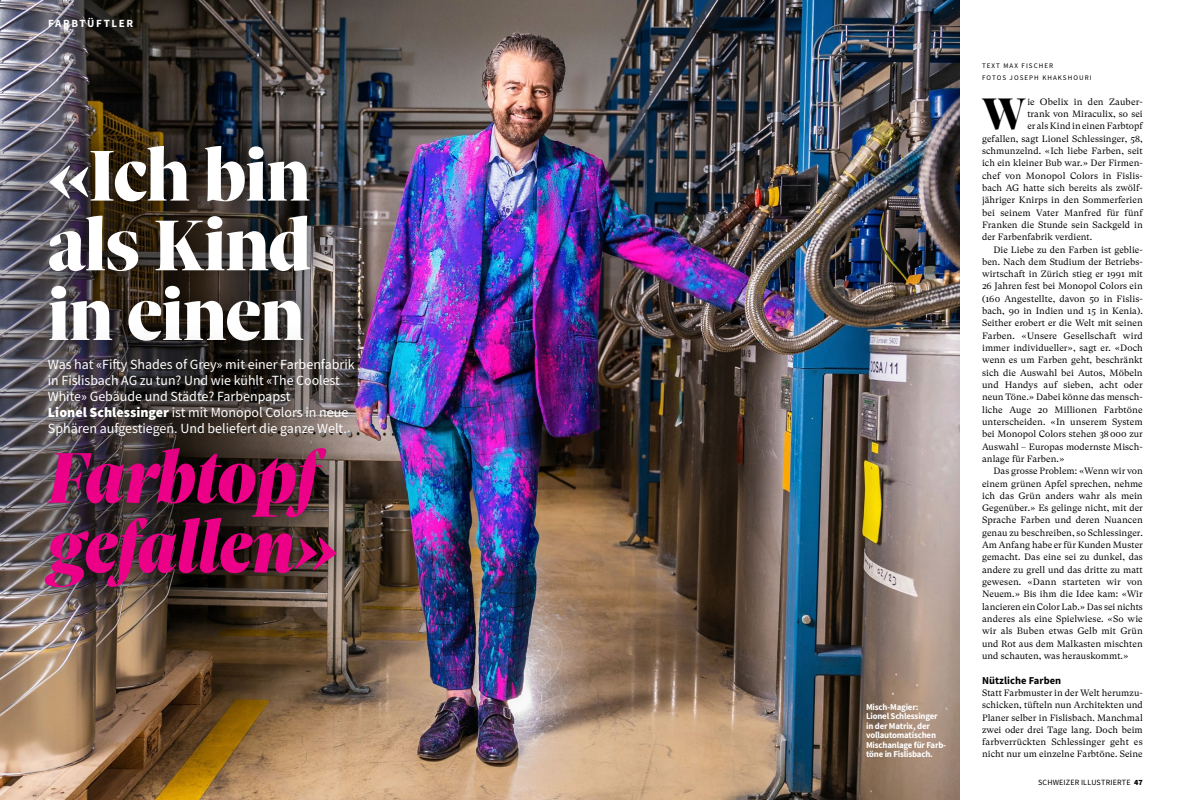
<style>
.page{position:relative;width:1191px;height:800px;background:#fff}
.page>*{position:absolute;margin:0;border:0;box-sizing:border-box;transform-origin:0 0}
._204_Titel_SolSe_72{font:900 77.8px/69.6px "Sole Serif Big Display";letter-spacing:-.01em;color:#fff;text-align:justify}
._204_Titel_SolSe_72-2{font:italic 900 77.8px "Sole Serif Big Display";letter-spacing:-.015em;color:#eb0087}
._502_LT_GTSup_Init_S{font:900 47.8px "Sole Serif Big Display";color:#000;scale:.96 1}
._300_Lead_SSans_Reg{font:14px/16px "Source Sans Pro";color:#fff}
._100_Rubriktitel_Nor{font:700 11px "Source Sans Pro";letter-spacing:.15em;color:#fff}
._600_ZwTi_SSans_Stor{font:700 10.5px "Source Sans Pro";letter-spacing:.005em;color:#000}
._501_LT_GTSupText_BS{font:9.2px/12.3px "GT Super Text";letter-spacing:.005em;color:#000;text-align:justify}
._502_LT_GTSup_Init_S-2{font:9.2px "GT Super Text";letter-spacing:.005em;color:#000}
._500_LT_GTSupText_BS{font:9.2px/12.3px "GT Super Text";letter-spacing:.005em;color:#000;text-align:justify}
._800_Legi_SSans_Bold{font:700 9px/9.5px "Source Sans Pro";letter-spacing:-.02em;color:#fff}
.t1{font:8px "Source Sans Pro";letter-spacing:.025em;color:#000}
._401_AUTOR_SSans_x07{font:7px/12.3px "Source Sans Pro";letter-spacing:.15em;color:#000}
.s1{font-weight:900}
</style>
<div class="page">
<img style="left:0;top:0;width:959px;height:799px">
<img style="left:0;top:78px;width:333px;height:542px">
<img style="left:11px;top:109px;width:336px;height:213px">
<svg style="left:8px;top:411px;width:363px;height:213px;background:#433a33"></svg>
<img style="left:11px;top:322px;width:376px;height:150px">
<p class="_100_Rubriktitel_Nor" style="left:48px;top:16px;width:87px">FARBTÜFTLER</p>
<p class="_204_Titel_SolSe_72" style="left:48px;top:138px;width:264px">«Ich bin als Kind in einen</p>
<p class="_300_Lead_SSans_Reg" style="left:48px;top:356px;width:308px">Was hat «Fifty Shades of Grey» mit einer Farbenfabrik in Fislisbach AG zu tun? Und wie kühlt «The Coolest White» Gebäude und Städte? Farbenpapst<br><span class="s1">Lionel Schlessinger</span> ist mit Monopol Colors in neue Sphären aufgestiegen. Und beliefert die ganze Welt.</p>
<p class="_204_Titel_SolSe_72-2" style="left:48px;top:427px;width:272px">Farbtopf</p>
<p class="_204_Titel_SolSe_72-2" style="left:48px;top:496px;width:291px">gefallen»</p>
<p class="_800_Legi_SSans_Bold" style="left:866px;top:701px;width:82px">Misch-Magier:<br>Lionel Schlessinger in der Matrix, der vollautomatischen<br>Mischanlage für Farb&shy;töne in Fislisbach.</p>
<p class="_401_AUTOR_SSans_x07" style="left:982px;top:59px;width:111px">TEXT MAX FISCHER<br>FOTOS JOSEPH KHAKSHOURI</p>
<p class="_502_LT_GTSup_Init_S" style="left:983px;top:78px;width:45px">W</p>
<p class="_502_LT_GTSup_Init_S-2" style="left:1027px;top:96px;width:117px">ie Obelix in den Zauber-</p>
<p class="_502_LT_GTSup_Init_S-2" style="left:1027px;top:109px;width:117px">trank von Miraculix, so sei</p>
<p class="_502_LT_GTSup_Init_S-2" style="left:1027px;top:121px;width:117px">er als Kind in einen Farbtopf</p>
<p class="_502_LT_GTSup_Init_S-2" style="left:982px;top:133px;width:162px">gefallen, sagt Lionel Schlessinger, 58,</p>
<p class="_502_LT_GTSup_Init_S-2" style="left:982px;top:145px;width:162px">schmunzelnd. «Ich liebe Farben, seit</p>
<p class="_502_LT_GTSup_Init_S-2" style="left:982px;top:158px;width:162px">ich ein kleiner Bub war.» Der Firmen-</p>
<p class="_502_LT_GTSup_Init_S-2" style="left:982px;top:170px;width:162px">chef von Monopol Colors in Fislis-</p>
<p class="_502_LT_GTSup_Init_S-2" style="left:982px;top:182px;width:161px">bach AG hatte sich bereits als zwölf-</p>
<p class="_502_LT_GTSup_Init_S-2" style="left:982px;top:195px;width:162px">jähriger Knirps in den Sommerferien</p>
<p class="_502_LT_GTSup_Init_S-2" style="left:982px;top:207px;width:162px">bei seinem Vater Manfred für fünf</p>
<p class="_502_LT_GTSup_Init_S-2" style="left:982px;top:219px;width:162px">Franken die Stunde sein Sackgeld in</p>
<p class="_502_LT_GTSup_Init_S-2" style="left:982px;top:232px;width:112px">der Farbenfabrik verdient.</p>
<p class="_501_LT_GTSupText_BS" style="left:982px;top:243px;width:162px;text-indent:11px">Die Liebe zu den Farben ist geblie&shy;ben. Nach dem Studium der Betriebs&shy;wirtschaft in Zürich stieg er 1991 mit 26 Jahren fest bei Monopol Colors ein (160 Angestellte, davon 50 in Fislis&shy;bach, 90 in Indien und 15 in Kenia).<br>Seither erobert er die Welt mit seinen Farben. «Unsere Gesellschaft wird immer individueller», sagt er. «Doch wenn es um Farben geht, beschränkt sich die Auswahl bei Autos, Möbeln und Handys auf sieben, acht oder neun Töne.» Dabei könne das mensch&shy;liche Auge 20 Millionen Farbtöne unterscheiden. «In unserem System bei Monopol Colors stehen 38 000 zur Auswahl – Europas modernste Misch&shy;anlage für Farben.»</p>
<p class="_501_LT_GTSupText_BS" style="left:982px;top:465px;width:162px;text-indent:11px">Das grosse Problem: «Wenn wir von einem grünen Apfel sprechen, nehme ich das Grün anders wahr als mein Gegenüber.» Es gelinge nicht, mit der Sprache Farben und deren Nuancen genau zu beschreiben, so Schlessinger.<br>Am Anfang habe er für Kunden Muster gemacht. Das eine sei zu dunkel, das andere zu grell und das dritte zu matt gewesen. «Dann starteten wir von Neuem.» Bis ihm die Idee kam: «Wir lancieren ein Color Lab.» Das sei nichts anderes als eine Spielwiese. «So wie wir als Buben etwas Gelb mit Grün und Rot aus dem Malkasten mischten und schauten, was herauskommt.»</p>
<p class="_600_ZwTi_SSans_Stor" style="left:982px;top:672px;width:81px">Nützliche Farben</p>
<p class="_500_LT_GTSupText_BS" style="left:982px;top:686px;width:162px">Statt Farbmuster in der Welt herumzu&shy;schicken, tüfteln nun Architekten und Planer selber in Fislisbach. Manchmal zwei oder drei Tage lang. Doch beim farbverrückten Schlessinger geht es nicht nur um einzelne Farbtöne. Seine</p>
<p class="t1" style="left:1038px;top:777px;width:106px">SCHWEIZER ILLUSTRIERTE <span class="s1">47</span></p>
</div>
